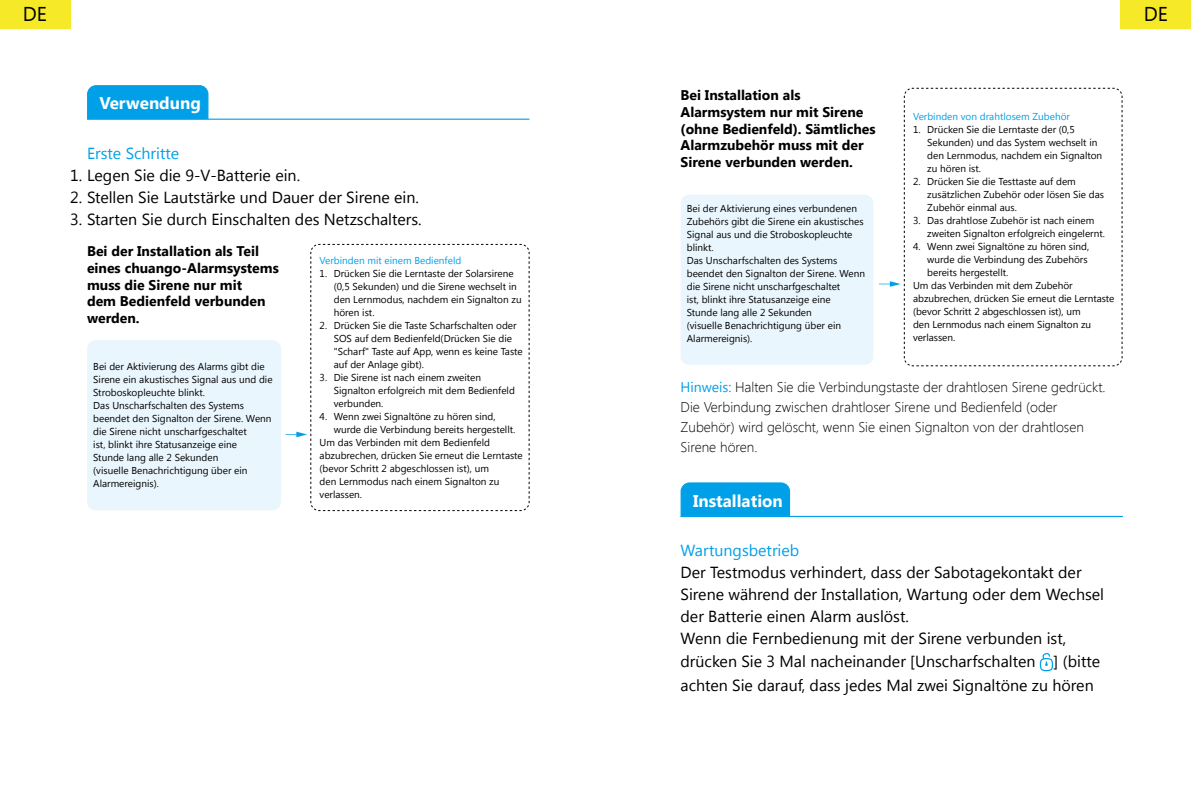
<style>
.page{position:relative;width:1191px;height:806px;background:#fff}
.page>*{position:absolute;margin:0;border:0;box-sizing:border-box;transform-origin:0 0}
.t1{font:20px "Segoe UI";color:#000}
.t2{font:700 17px "Segoe UI";color:#fff}
.t3{font:16px/22.6px "Segoe UI";color:#000}
.t4{font:16px "Segoe UI";color:#00a0e9}
.t5{font:700 14px/16.8px "Segoe UI";color:#000}
.t6{font:300 14px/20px "Segoe UI";color:#000}
.t7{font:10px/13px "Segoe UI";color:#000}
.t8{font:10px "Segoe UI";color:#00a0e9}
.s1{font-weight:400;color:#00a0e9}
</style>
<div class="page">
<div style="left:1121px;top:0;width:70px;height:28px;background:#f6e928"></div>
<div style="left:0;top:0;width:70px;height:28px;background:#f6e928"></div>
<div style="left:87px;top:85px;width:122px;height:33px;background:#00a0e9"></div>
<hr style="left:87px;top:118px;width:442px;height:2px;background:#00a0e9">
<div style="left:87px;top:340px;width:194px;height:170px;background:#eaf6fd;border-radius:9px"></div>
<svg style="left:285px;top:244px;width:245px;height:267px"></svg>
<div style="left:680px;top:194px;width:193px;height:170px;background:#eaf6fd;border-radius:9px"></div>
<svg style="left:879px;top:88px;width:243px;height:278px"></svg>
<div style="left:680px;top:482px;width:110px;height:33px;background:#00a0e9"></div>
<hr style="left:680px;top:515px;width:443px;height:1px;background:#00a0e9">
<svg style="left:1039px;top:653px;width:14px;height:17px"></svg>
<h1 class="t1" style="left:23px;top:0;width:26px">DE</h1>
<h1 class="t1" style="left:1143px;top:0;width:26px">DE</h1>
<h2 class="t2" style="left:100px;top:91px;width:103px">Verwendung</h2>
<h3 class="t4" style="left:87px;top:142px;width:94px">Erste Schritte</h3>
<h3 class="t3" style="left:70px;top:163px;width:232px">1. Legen Sie die 9-V-Batterie ein.</h3>
<h3 class="t3" style="left:70px;top:185px;width:350px">2. Stellen Sie Lautstärke und Dauer der Sirene ein.</h3>
<h3 class="t3" style="left:70px;top:207px;width:353px">3. Starten Sie durch Einschalten des Netzschalters.</h3>
<h3 class="t5" style="left:87px;top:242px;width:193px">Bei der Installation als Teil eines chuango-Alarmsystems muss die Sirene nur mit<br>dem Bedienfeld verbunden werden.</h3>
<p class="t8" style="left:319px;top:253px;width:143px">Verbinden mit einem Bedienfeld</p>
<p class="t7" style="left:334px;top:266px;width:189px;text-indent:-14px">1. Drücken Sie die Lerntaste der Solarsirene (0,5 Sekunden) und die Sirene wechselt in den Lernmodus, nachdem ein Signalton zu hören ist.</p>
<p class="t7" style="left:334px;top:318px;width:190px;text-indent:-14px">2. Drücken Sie die Taste Scharfschalten oder SOS auf dem Bedienfeld(Drücken Sie die "Scharf" Taste auf App, wenn es keine Taste auf der Anlage gibt).</p>
<p class="t7" style="left:334px;top:370px;width:183px;text-indent:-14px">3. Die Sirene ist nach einem zweiten<br>Signalton erfolgreich mit dem Bedienfeld verbunden.</p>
<p class="t7" style="left:319px;top:409px;width:178px">4. Wenn zwei Signaltöne zu hören sind,</p>
<p class="t7" style="left:334px;top:422px;width:183px">wurde die Verbindung bereits hergestellt.</p>
<p class="t7" style="left:319px;top:435px;width:172px">Um das Verbinden mit dem Bedienfeld</p>
<p class="t7" style="left:319px;top:448px;width:205px">abzubrechen, drücken Sie erneut die Lerntaste</p>
<p class="t7" style="left:319px;top:461px;width:171px">(bevor Schritt 2 abgeschlossen ist), um</p>
<p class="t7" style="left:319px;top:474px;width:181px">den Lernmodus nach einem Signalton zu</p>
<p class="t7" style="left:319px;top:487px;width:44px">verlassen.</p>
<p class="t7" style="left:93px;top:359px;width:181px">Bei der Aktivierung des Alarms gibt die Sirene ein akustisches Signal aus und die Stroboskopleuchte blinkt.<br>Das Unscharfschalten des Systems beendet den Signalton der Sirene. Wenn die Sirene nicht unscharfgeschaltet<br>ist, blinkt ihre Statusanzeige eine<br>Stunde lang alle 2 Sekunden<br>(visuelle Benachrichtigung über ein Alarmereignis).</p>
<h3 class="t5" style="left:680px;top:86px;width:197px">Bei Installation als<br>Alarmsystem nur mit Sirene (ohne Bedienfeld). Sämtliches<br>Alarmzubehör muss mit der<br>Sirene verbunden werden.</h3>
<p class="t8" style="left:913px;top:109px;width:158px">Verbinden von drahtlosem Zubehör</p>
<p class="t7" style="left:927px;top:122px;width:176px;text-indent:-14px">1. Drücken Sie die Lerntaste der (0,5<br>Sekunden) und das System wechselt in den Lernmodus, nachdem ein Signalton zu hören ist.</p>
<p class="t7" style="left:927px;top:174px;width:178px;text-indent:-14px">2. Drücken Sie die Testtaste auf dem zusätzlichen Zubehör oder lösen Sie das<br>Zubehör einmal aus.</p>
<p class="t7" style="left:927px;top:213px;width:179px;text-indent:-14px">3. Das drahtlose Zubehör ist nach einem zweiten Signalton erfolgreich eingelernt.</p>
<p class="t7" style="left:913px;top:239px;width:178px">4. Wenn zwei Signaltöne zu hören sind,</p>
<p class="t7" style="left:927px;top:252px;width:162px">wurde die Verbindung des Zubehörs</p>
<p class="t7" style="left:927px;top:265px;width:83px">bereits hergestellt.</p>
<p class="t7" style="left:913px;top:278px;width:161px">Um das Verbinden mit dem Zubehör</p>
<p class="t7" style="left:913px;top:291px;width:203px">abzubrechen, drücken Sie erneut die Lerntaste</p>
<p class="t7" style="left:913px;top:304px;width:169px">(bevor Schritt 2 abgeschlossen ist), um</p>
<p class="t7" style="left:913px;top:317px;width:179px">den Lernmodus nach einem Signalton zu</p>
<p class="t7" style="left:913px;top:330px;width:44px">verlassen.</p>
<p class="t7" style="left:687px;top:201px;width:180px">Bei der Aktivierung eines verbundenen<br>Zubehörs gibt die Sirene ein akustisches<br>Signal aus und die Stroboskopleuchte blinkt.<br>Das Unscharfschalten des Systems beendet den Signalton der Sirene. Wenn die Sirene nicht unscharfgeschaltet<br>ist, blinkt ihre Statusanzeige eine<br>Stunde lang alle 2 Sekunden<br>(visuelle Benachrichtigung über ein<br>Alarmereignis).</p>
<h3 class="t6" style="left:680px;top:376px;width:426px"><span class="s1">Hinweis:</span> Halten Sie die Verbindungstaste der drahtlosen Sirene gedrückt.<br>Die Verbindung zwischen drahtloser Sirene und Bedienfeld (oder Zubehör) wird gelöscht, wenn Sie einen Signalton von der drahtlosen Sirene hören.</h3>
<h2 class="t2" style="left:693px;top:488px;width:91px">Installation</h2>
<h3 class="t4" style="left:680px;top:538px;width:120px">Wartungsbetrieb</h3>
<p class="t3" style="left:680px;top:560px;width:425px">Der Testmodus verhindert, dass der Sabotagekontakt der Sirene während der Installation, Wartung oder dem Wechsel der Batterie einen Alarm auslöst.<br>Wenn die Fernbedienung mit der Sirene verbunden ist, drücken Sie 3 Mal nacheinander [Unscharfschalten ] (bitte achten Sie darauf, dass jedes Mal zwei Signaltöne zu hören</p>
</div>
